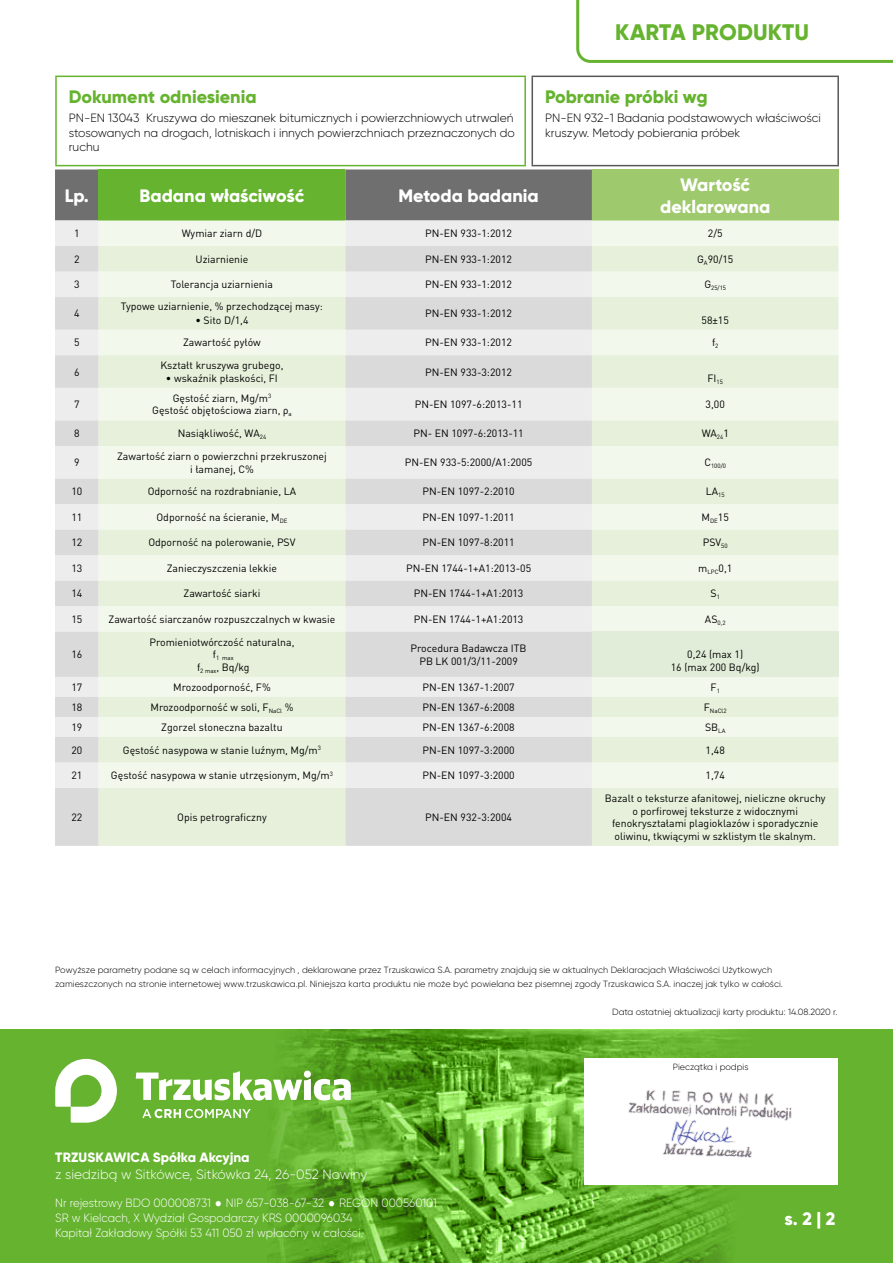
<style>
.page{position:relative;width:893px;height:1263px;background:#fff}
.page>*{position:absolute;margin:0;border:0;box-sizing:border-box;transform-origin:0 0}
.t1{font:800 22.5px "Gilroy";letter-spacing:.01em;color:#65b32e}
.t2{font:800 18px/21.6px "Gilroy";color:#fff;text-align:center}
.t3{font:800 18px "Gilroy";color:#65b32e}
.t4{font:300 13.5px "Gilroy";color:#fff}
.t5{font:800 13.5px "Gilroy";color:#fff}
.t6{font:300 12px/14.4px "Gilroy";color:#000}
.t7{font:300 12px/15px "Gilroy";color:#fff;scale:.95 1}
.t8{font:10.5px/12.6px "DIN Pro Pl";color:#000;text-align:center}
.t9{font:300 9px/14.2px "Gilroy";color:#000}
.t10{font:6.15px "DIN Pro Pl";color:#000}
.s1{font-weight:800;font-size:18px}
</style>
<div class="page">
<div style="left:0;top:1029px;width:893px;height:234px;background:#65b32e"></div>
<img style="left:267px;top:1029px;width:488px;height:234px">
<svg style="left:136px;top:1070px;width:215px;height:30px"></svg>
<svg style="left:142px;top:1109px;width:109px;height:9px"></svg>
<svg style="left:55px;top:1059px;width:62px;height:64px"></svg>
<svg style="left:576px;top:0;width:317px;height:63px"></svg>
<div style="left:584px;top:1059px;width:253px;height:126px;background:#fff"></div>
<div style="left:55px;top:169px;width:537px;height:51px;background:#706f6f"></div>
<div style="left:99px;top:169px;width:246px;height:51px;background:#65b32e"></div>
<div style="left:592px;top:169px;width:246px;height:51px;background:#9fc96d"></div>
<svg style="left:99px;top:220px;width:739px;height:26px;background:#eff3ea"></svg>
<svg style="left:55px;top:246px;width:44px;height:600px;background:#e2e2e2"></svg>
<svg style="left:99px;top:246px;width:739px;height:600px;background:#e8ede2"></svg>
<div style="left:592px;top:632px;width:246px;height:45px;background:#e2edd9"></div>
<hr style="left:531px;top:76px;width:308px;height:1px;background:#575756">
<hr style="left:531px;top:77px;width:2px;height:88px;background:#575756">
<hr style="left:837px;top:77px;width:2px;height:88px;background:#575756">
<hr style="left:531px;top:165px;width:308px;height:1px;background:#575756">
<hr style="left:55px;top:76px;width:471px;height:1px;background:#65b32e">
<hr style="left:55px;top:77px;width:2px;height:88px;background:#65b32e">
<hr style="left:524px;top:77px;width:2px;height:88px;background:#65b32e">
<hr style="left:55px;top:165px;width:471px;height:1px;background:#65b32e">
<img style="left:628px;top:1090px;width:164px;height:68px">
<h2 class="t3" style="left:69px;top:86px;width:189px">Dokument odniesienia</h2>
<p class="t6" style="left:69px;top:111px;width:448px;text-align:justify">PN-EN 13043 Kruszywa do mieszanek bitumicznych i powierzchniowych utrwaleń stosowanych na drogach, lotniskach i innych powierzchniach przeznaczonych do ruchu</p>
<h1 class="t1" style="left:615px;top:18px;width:195px">KARTA PRODUKTU</h1>
<h2 class="t3" style="left:545px;top:86px;width:164px">Pobranie próbki wg</h2>
<p class="t6" style="left:545px;top:111px;width:277px">PN-EN 932-1 Badania podstawowych właściwości kruszyw. Metody pobierania próbek</p>
<h2 class="t2" style="left:65px;top:185px;width:26px">Lp.</h2>
<h2 class="t2" style="left:140px;top:185px;width:166px">Badana właściwość</h2>
<h2 class="t2" style="left:398px;top:185px;width:142px">Metoda badania</h2>
<h2 class="t2" style="left:660px;top:174px;width:112px">Wartość deklarowana</h2>
<p class="t8" style="left:74px;top:227px;width:7px">1</p>
<p class="t8" style="left:182px;top:227px;width:82px">Wymiar ziarn d/D</p>
<p class="t8" style="left:425px;top:227px;width:88px">PN-EN 933-1:2012</p>
<p class="t8" style="left:708px;top:227px;width:16px">2/5</p>
<p class="t8" style="left:74px;top:252px;width:7px">2</p>
<p class="t8" style="left:196px;top:252px;width:54px">Uziarnienie</p>
<p class="t8" style="left:425px;top:252px;width:88px">PN-EN 933-1:2012</p>
<p class="t8" style="left:697px;top:252px;width:38px">G<sub>A</sub>90/15</p>
<p class="t8" style="left:74px;top:278px;width:7px">3</p>
<p class="t8" style="left:171px;top:278px;width:104px">Tolerancja uziarnienia</p>
<p class="t8" style="left:425px;top:278px;width:88px">PN-EN 933-1:2012</p>
<p class="t10" style="left:704px;top:284px;width:23px"><sup>G</sup>25/15</p>
<p class="t8" style="left:74px;top:307px;width:7px">4</p>
<p class="t8" style="left:121px;top:299px;width:203px">Typowe uziarnienie, % przechodzącej masy:</p>
<p class="t8" style="left:195px;top:313px;width:55px">• Sito D/1,4</p>
<p class="t8" style="left:425px;top:307px;width:88px">PN-EN 933-1:2012</p>
<p class="t8" style="left:701px;top:313px;width:29px">58±15</p>
<p class="t8" style="left:74px;top:336px;width:7px">5</p>
<p class="t8" style="left:183px;top:336px;width:79px">Zawartość pyłów</p>
<p class="t8" style="left:425px;top:336px;width:88px">PN-EN 933-1:2012</p>
<p class="t8" style="left:712px;top:336px;width:8px">f<sub>2</sub></p>
<p class="t8" style="left:74px;top:365px;width:7px">6</p>
<p class="t8" style="left:160px;top:359px;width:124px">Kształt kruszywa grubego,</p>
<p class="t8" style="left:166px;top:371px;width:113px">• wskaźnik płaskości, FI</p>
<p class="t8" style="left:425px;top:365px;width:88px">PN-EN 933-3:2012</p>
<p class="t8" style="left:707px;top:371px;width:17px">FI<sub>15</sub></p>
<p class="t8" style="left:74px;top:398px;width:7px">7</p>
<p class="t8" style="left:152px;top:392px;width:141px">Gęstość ziarn, Mg/m<sup>3<br></sup>Gęstość objętościowa ziarn, ρ<sub>a</sub></p>
<p class="t8" style="left:415px;top:398px;width:109px">PN-EN 1097-6:2013-11</p>
<p class="t8" style="left:706px;top:398px;width:21px">3,00</p>
<p class="t8" style="left:74px;top:427px;width:7px">8</p>
<p class="t8" style="left:178px;top:427px;width:90px">Nasiąkliwość, WA<sub>24</sub></p>
<p class="t8" style="left:413px;top:427px;width:112px">PN- EN 1097-6:2013-11</p>
<p class="t8" style="left:702px;top:427px;width:29px">WA<sub>24</sub>1</p>
<p class="t8" style="left:74px;top:456px;width:7px">9</p>
<p class="t8" style="left:117px;top:450px;width:211px">Zawartość ziarn o powierzchni przekruszonej i łamanej, C%</p>
<p class="t8" style="left:405px;top:456px;width:129px">PN-EN 933-5:2000/A1:2005</p>
<p class="t10" style="left:704px;top:462px;width:23px"><sup>C</sup>100/0</p>
<p class="t8" style="left:71px;top:485px;width:12px">10</p>
<p class="t8" style="left:148px;top:485px;width:150px">Odporność na rozdrabnianie, LA</p>
<p class="t8" style="left:422px;top:485px;width:94px">PN-EN 1097-2:2010</p>
<p class="t8" style="left:706px;top:485px;width:20px">LA<sub>15</sub></p>
<p class="t8" style="left:71px;top:511px;width:12px">11</p>
<p class="t8" style="left:156px;top:511px;width:133px">Odporność na ścieranie, M<sub>DE</sub></p>
<p class="t8" style="left:422px;top:511px;width:94px">PN-EN 1097-1:2011</p>
<p class="t8" style="left:702px;top:511px;width:29px">M<sub>DE</sub>15</p>
<p class="t8" style="left:71px;top:536px;width:12px">12</p>
<p class="t8" style="left:148px;top:536px;width:149px">Odporność na polerowanie, PSV</p>
<p class="t8" style="left:422px;top:536px;width:94px">PN-EN 1097-8:2011</p>
<p class="t8" style="left:703px;top:536px;width:26px">PSV<sub>50</sub></p>
<p class="t8" style="left:71px;top:562px;width:12px">13</p>
<p class="t8" style="left:167px;top:562px;width:112px">Zanieczyszczenia lekkie</p>
<p class="t8" style="left:406px;top:562px;width:127px">PN-EN 1744-1+A1:2013-05</p>
<p class="t8" style="left:698px;top:562px;width:36px">m<sub>LPC</sub>0,1</p>
<p class="t8" style="left:71px;top:587px;width:12px">14</p>
<p class="t8" style="left:183px;top:587px;width:78px">Zawartość siarki</p>
<p class="t8" style="left:414px;top:587px;width:111px">PN-EN 1744-1+A1:2013</p>
<p class="t8" style="left:710px;top:587px;width:11px">S<sub>1</sub></p>
<p class="t8" style="left:71px;top:613px;width:12px">15</p>
<p class="t8" style="left:109px;top:613px;width:228px">Zawartość siarczanów rozpuszczalnych w kwasie</p>
<p class="t8" style="left:414px;top:613px;width:111px">PN-EN 1744-1+A1:2013</p>
<p class="t10" style="left:705px;top:619px;width:22px"><sup>AS</sup>0,2</p>
<p class="t8" style="left:71px;top:648px;width:12px">16</p>
<p class="t8" style="left:149px;top:635px;width:146px">Promieniotwórczość naturalna,</p>
<p class="t10" style="left:213px;top:654px;width:22px"><sup>f</sup>1 max</p>
<p class="t8" style="left:197px;top:661px;width:54px">f<sub>2</sub> <sub>max</sub>, Bq/kg</p>
<p class="t8" style="left:411px;top:642px;width:118px">Procedura Badawcza ITB<br>PB LK 001/3/11-2009</p>
<p class="t8" style="left:671px;top:648px;width:90px">0,24 (max 1)<br>16 (max 200 Bq/kg)</p>
<p class="t8" style="left:71px;top:681px;width:12px">17</p>
<p class="t8" style="left:173px;top:681px;width:99px">Mrozoodporność, F%</p>
<p class="t8" style="left:422px;top:681px;width:94px">PN-EN 1367-1:2007</p>
<p class="t8" style="left:711px;top:681px;width:11px">F<sub>1</sub></p>
<p class="t8" style="left:71px;top:701px;width:12px">18</p>
<p class="t8" style="left:150px;top:701px;width:145px">Mrozoodporność w soli, F<sub>NaCl</sub> %</p>
<p class="t8" style="left:422px;top:701px;width:94px">PN-EN 1367-6:2008</p>
<p class="t10" style="left:704px;top:707px;width:24px"><sup>F</sup>NaCl2</p>
<p class="t8" style="left:71px;top:721px;width:12px">19</p>
<p class="t8" style="left:161px;top:721px;width:123px">Zgorzel słoneczna bazaltu</p>
<p class="t8" style="left:422px;top:721px;width:94px">PN-EN 1367-6:2008</p>
<p class="t8" style="left:705px;top:721px;width:22px">SB<sub>LA</sub></p>
<p class="t8" style="left:71px;top:743px;width:12px">20</p>
<p class="t8" style="left:123px;top:743px;width:200px">Gęstość nasypowa w stanie luźnym, Mg/m<sup>3</sup></p>
<p class="t8" style="left:422px;top:743px;width:94px">PN-EN 1097-3:2000</p>
<p class="t8" style="left:706px;top:743px;width:21px">1,48</p>
<p class="t8" style="left:71px;top:769px;width:12px">21</p>
<p class="t8" style="left:111px;top:769px;width:223px">Gęstość nasypowa w stanie utrzęsionym, Mg/m<sup>3</sup></p>
<p class="t8" style="left:422px;top:769px;width:94px">PN-EN 1097-3:2000</p>
<p class="t8" style="left:706px;top:769px;width:21px">1,74</p>
<p class="t8" style="left:71px;top:811px;width:12px">22</p>
<p class="t8" style="left:177px;top:811px;width:91px">Opis petrograficzny</p>
<p class="t8" style="left:425px;top:811px;width:88px">PN-EN 932-3:2004</p>
<p class="t8" style="left:605px;top:792px;width:222px">Bazalt o teksturze afanitowej, nieliczne okruchy o porfirowej teksturze z widocznymi fenokryształami plagioklazów i sporadycznie oliwinu, tkwiącymi w szklistym tle skalnym.</p>
<p class="t9" style="left:55px;top:962px;width:729px">Powyższe parametry podane są w celach informacyjnych , deklarowane przez Trzuskawica S.A. parametry znajdują sie w aktualnych Deklaracjach Właściwości Użytkowych zamieszczonych na stronie internetowej www.trzuskawica.pl. Niniejsza karta produktu nie może być powielana bez pisemnej zgody Trzuskawica S.A. inaczej jak tylko w całości.</p>
<p class="t9" style="left:612px;top:1005px;width:227px">Data ostatniej aktualizacji karty produktu: 14.08.2020 r.</p>
<p class="t5" style="left:55px;top:1149px;width:196px">TRZUSKAWICA Spółka Akcyjna</p>
<p class="t4" style="left:55px;top:1166px;width:313px">z siedzibą w Sitkówce, Sitkówka 24, 26-052 Nowiny</p>
<p class="t7" style="left:55px;top:1195px;width:403px">Nr rejestrowy BDO 000008731 <span class="s1">•</span> NIP 657-038-67-32 <span class="s1">•</span> REGON 000560101<br>SR w Kielcach, X Wydział Gospodarczy KRS 0000096034<br>Kapitał Zakładowy Spółki 53 411 050 zł wpłacony w całości.</p>
<p class="t9" style="left:673px;top:1060px;width:77px">Pieczątka i podpis</p>
<h2 class="t2" style="left:785px;top:1208px;width:52px">s. 2 | 2</h2>
</div>
